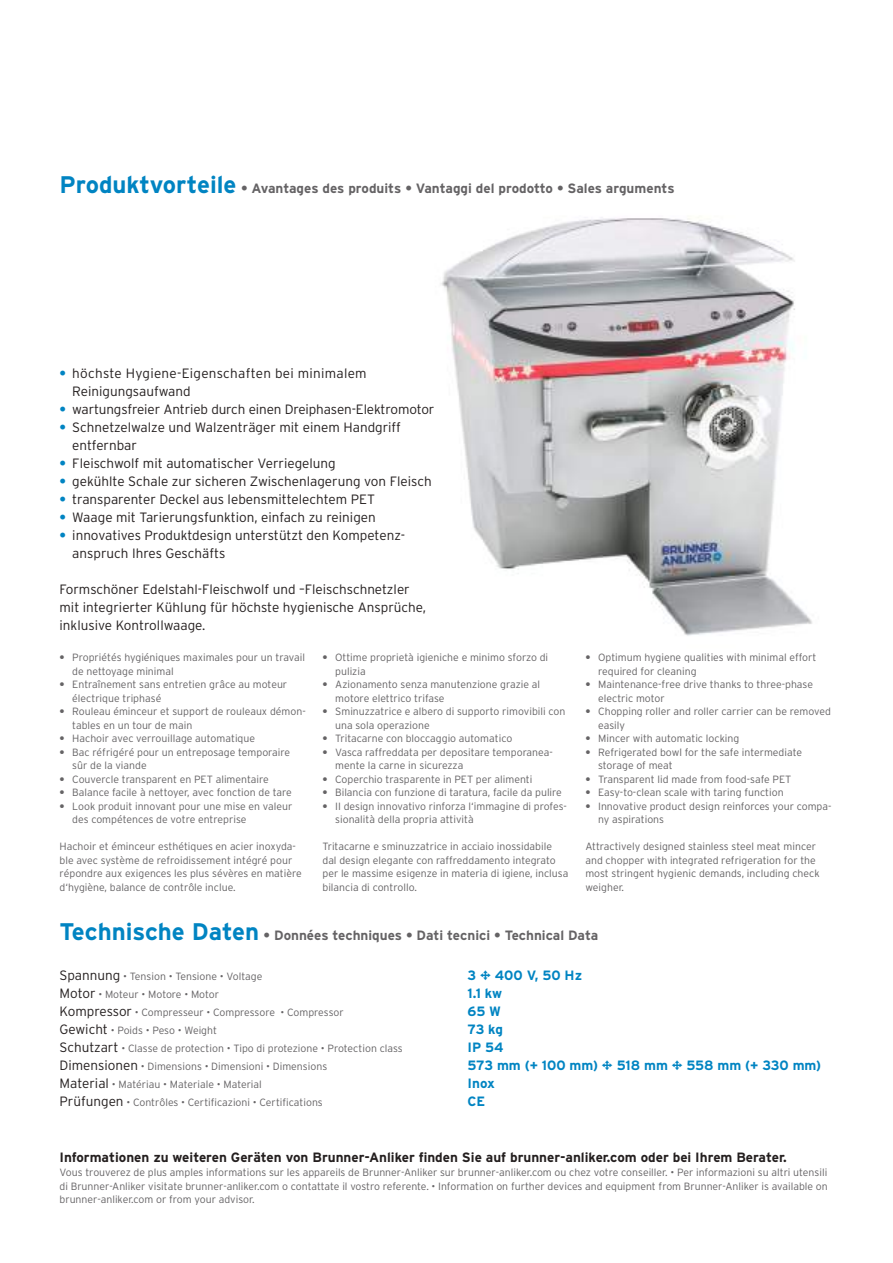
<style>
.page{position:relative;width:893px;height:1263px;background:#fff}
.page>*{position:absolute;margin:0;border:0;box-sizing:border-box;transform-origin:0 0}
.t1{font:300 13.5px/18px "Interstate";color:#241f1f}
.t2{font:700 13.5px "Interstate";color:#656365}
.t3{font:700 13.5px "Interstate";color:#241f1f}
.t4{font:700 13.5px "Interstate";color:#0084c2}
.t5{font:300 13.5px/18px "Interstate";letter-spacing:.02em;color:#241f1f}
.t6{font:300 10.5px/13.5px "Interstate";color:#656365}
.s1{font-size:24px;color:#0084c2}
.s2{font-weight:700;color:#0084c2}
.s3{font-weight:700}
.s4{font-size:13.5px;color:#241f1f}
</style>
<div class="page">
<img style="left:441px;top:217px;width:371px;height:419px">
<p class="t2" style="left:60px;top:181px;width:617px"><span class="s1">Produktvorteile</span> • Avantages des produits • Vantaggi del prodotto • Sales arguments</p>
<p class="t5" style="left:72px;top:364px;width:296px;text-indent:-13px"><span class="s2">•</span> höchste Hygiene-Eigenschaften bei minimalem<br>Reinigungsaufwand</p>
<p class="t1" style="left:60px;top:400px;width:376px"><span class="s2">•</span> wartungsfreier Antrieb durch einen Dreiphasen-Elektromotor</p>
<p class="t1" style="left:72px;top:418px;width:330px;text-indent:-13px"><span class="s2">•</span> Schnetzelwalze und Walzenträger mit einem Handgriff entfernbar</p>
<p class="t1" style="left:60px;top:454px;width:278px"><span class="s2">•</span> Fleischwolf mit automatischer Verriegelung</p>
<p class="t1" style="left:60px;top:472px;width:374px"><span class="s2">•</span> gekühlte Schale zur sicheren Zwischenlagerung von Fleisch</p>
<p class="t1" style="left:60px;top:490px;width:317px"><span class="s2">•</span> transparenter Deckel aus lebensmittelechtem PET</p>
<p class="t1" style="left:60px;top:508px;width:318px"><span class="s2">•</span> Waage mit Tarierungsfunktion, einfach zu reinigen</p>
<p class="t1" style="left:72px;top:526px;width:334px;text-indent:-13px"><span class="s2">•</span> innovatives Produktdesign unterstützt den Kompetenz&shy;anspruch Ihres Geschäfts</p>
<p class="t1" style="left:60px;top:580px;width:368px">Formschöner Edelstahl-Fleischwolf und –Fleischschnetzler mit integrierter Kühlung für höchste hygienische Ansprüche, inklusive Kontrollwaage.</p>
<p class="t6" style="left:72px;top:651px;width:234px;text-indent:-13px"><span class="s3">•</span> Propriétés hygiéniques maximales pour un travail de nettoyage minimal</p>
<p class="t6" style="left:72px;top:678px;width:216px;text-indent:-13px"><span class="s3">•</span> Entraînement sans entretien grâce au moteur électrique triphasé</p>
<p class="t6" style="left:72px;top:705px;width:235px;text-indent:-13px"><span class="s3">•</span> Rouleau éminceur et support de rouleaux démon&shy;tables en un tour de main</p>
<p class="t6" style="left:60px;top:732px;width:197px"><span class="s3">•</span> Hachoir avec verrouillage automatique</p>
<p class="t6" style="left:72px;top:745px;width:219px;text-indent:-13px"><span class="s3">•</span> Bac réfrigéré pour un entreposage temporaire sûr de la viande</p>
<p class="t6" style="left:60px;top:772px;width:211px"><span class="s3">•</span> Couvercle transparent en PET alimentaire</p>
<p class="t6" style="left:60px;top:786px;width:234px"><span class="s3">•</span> Balance facile à nettoyer, avec fonction de tare</p>
<p class="t6" style="left:72px;top:799px;width:221px;text-indent:-13px"><span class="s3">•</span> Look produit innovant pour une mise en valeur des compétences de votre entreprise</p>
<p class="t6" style="left:60px;top:840px;width:244px">Hachoir et éminceur esthétiques en acier inoxyda&shy;ble avec système de refroidissement intégré pour répondre aux exigences les plus sévères en matière d‘hygiène, balance de contrôle inclue.</p>
<p class="t6" style="left:335px;top:651px;width:215px;text-indent:-13px"><span class="s3">•</span> Ottime proprietà igieniche e minimo sforzo di pulizia</p>
<p class="t6" style="left:335px;top:678px;width:206px;text-indent:-13px"><span class="s3">•</span> Azionamento senza manutenzione grazie al motore elettrico trifase</p>
<p class="t6" style="left:335px;top:705px;width:232px;text-indent:-13px"><span class="s3">•</span> Sminuzzatrice e albero di supporto rimovibili con una sola operazione</p>
<p class="t6" style="left:322px;top:732px;width:191px"><span class="s3">•</span> Tritacarne con bloccaggio automatico</p>
<p class="t6" style="left:335px;top:745px;width:219px;text-indent:-13px"><span class="s3">•</span> Vasca raffreddata per depositare temporanea&shy;mente la carne in sicurezza</p>
<p class="t6" style="left:322px;top:772px;width:211px"><span class="s3">•</span> Coperchio trasparente in PET per alimenti</p>
<p class="t6" style="left:322px;top:786px;width:241px"><span class="s3">•</span> Bilancia con funzione di taratura, facile da pulire</p>
<p class="t6" style="left:335px;top:799px;width:233px;text-indent:-13px"><span class="s3">•</span> II design innovativo rinforza l‘immagine di profes&shy;sionalità della propria attività</p>
<p class="t6" style="left:322px;top:840px;width:247px">Tritacarne e sminuzzatrice in acciaio inossidabile dal design elegante con raffreddamento integrato per le massime esigenze in materia di igiene, inclusa bilancia di controllo.</p>
<p class="t6" style="left:598px;top:651px;width:220px;text-indent:-13px"><span class="s3">•</span> Optimum hygiene qualities with minimal effort required for cleaning</p>
<p class="t6" style="left:598px;top:678px;width:216px;text-indent:-13px"><span class="s3">•</span> Maintenance-free drive thanks to three-phase electric motor</p>
<p class="t6" style="left:598px;top:705px;width:234px;text-indent:-13px"><span class="s3">•</span> Chopping roller and roller carrier can be removed easily</p>
<p class="t6" style="left:585px;top:732px;width:156px"><span class="s3">•</span> Mincer with automatic locking</p>
<p class="t6" style="left:598px;top:745px;width:206px;text-indent:-13px"><span class="s3">•</span> Refrigerated bowl for the safe intermediate storage of meat</p>
<p class="t6" style="left:585px;top:772px;width:208px"><span class="s3">•</span> Transparent lid made from food-safe PET</p>
<p class="t6" style="left:585px;top:786px;width:200px"><span class="s3">•</span> Easy-to-clean scale with taring function</p>
<p class="t6" style="left:598px;top:799px;width:235px;text-indent:-13px"><span class="s3">•</span> Innovative product design reinforces your compa&shy;ny aspirations</p>
<p class="t6" style="left:585px;top:840px;width:236px">Attractively designed stainless steel meat mincer and chopper with integrated refrigeration for the most stringent hygienic demands, including check weigher.</p>
<p class="t2" style="left:60px;top:928px;width:540px"><span class="s1">Technische Daten</span> • Données techniques • Dati tecnici • Technical Data</p>
<p class="t6" style="left:60px;top:970px;width:204px"><span class="s4">Spannung</span> • Tension • Tensione • Voltage</p>
<p class="t4" style="left:468px;top:968px;width:116px">3 × 400 V, 50 Hz</p>
<p class="t6" style="left:60px;top:988px;width:161px"><span class="s4">Motor</span> • Moteur • Motore • Motor</p>
<p class="t4" style="left:468px;top:986px;width:36px">1.1 kw</p>
<p class="t6" style="left:60px;top:1006px;width:286px"><span class="s4">Kompressor</span> • Compresseur • Compressore • Compressor</p>
<p class="t4" style="left:468px;top:1004px;width:35px">65 W</p>
<p class="t6" style="left:60px;top:1024px;width:159px"><span class="s4">Gewicht</span> • Poids • Peso • Weight</p>
<p class="t4" style="left:468px;top:1022px;width:37px">73 kg</p>
<p class="t6" style="left:60px;top:1042px;width:345px"><span class="s4">Schutzart</span> • Classe de protection • Tipo di protezione • Protection class</p>
<p class="t4" style="left:468px;top:1040px;width:38px">IP 54</p>
<p class="t6" style="left:60px;top:1060px;width:269px"><span class="s4">Dimensionen</span> • Dimensions • Dimensioni • Dimensions</p>
<p class="t4" style="left:468px;top:1058px;width:355px">573 mm (+ 100 mm) × 518 mm × 558 mm (+ 330 mm)</p>
<p class="t6" style="left:60px;top:1078px;width:204px"><span class="s4">Material</span> • Matériau • Materiale • Material</p>
<p class="t4" style="left:468px;top:1076px;width:29px">Inox</p>
<p class="t6" style="left:60px;top:1096px;width:265px"><span class="s4">Prüfungen</span> • Contrôles • Certificazioni • Certifications</p>
<p class="t4" style="left:468px;top:1094px;width:19px">CE</p>
<p class="t3" style="left:60px;top:1149px;width:729px">Informationen zu weiteren Geräten von Brunner-Anliker finden Sie auf brunner-anliker.com oder bei Ihrem Berater.</p>
<p class="t6" style="left:60px;top:1165px;width:770px;line-height:14px;text-align:justify">Vous trouverez de plus amples informations sur les appareils de Brunner-Anliker sur brunner-anliker.com ou chez votre conseiller. • Per informazioni su altri utensili di Brunner-Anliker visitate brunner-anliker.com o contattate il vostro referente. • Information on further devices and equipment from Brunner-Anliker is available on brunner-anliker.com or from your advisor.</p>
</div>
